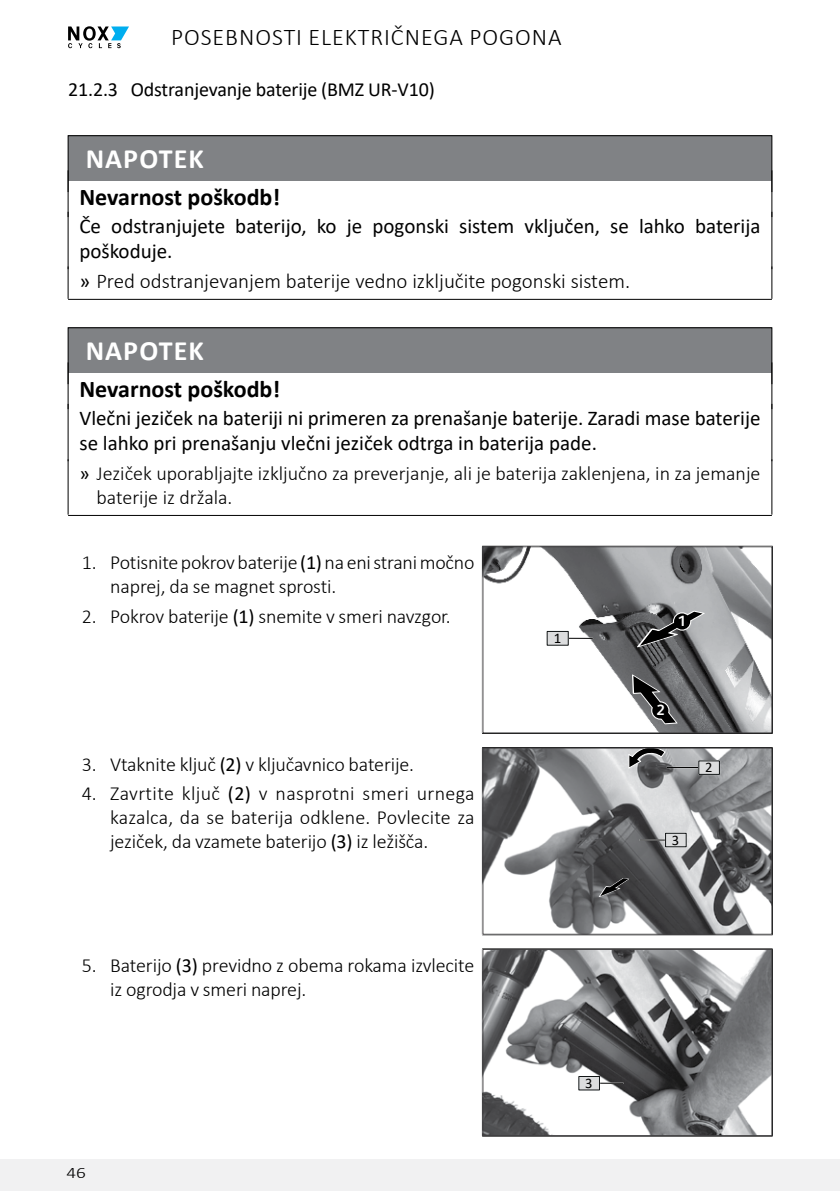
<style>
.page{position:relative;width:840px;height:1191px;background:#fff}
.page>*{position:absolute;margin:0;border:0;box-sizing:border-box;transform-origin:0 0}
.HINWEIS{font:700 28px "Calibri";letter-spacing:.04em;color:#fff}
.Art_Quelle_der_Gefahr{font:700 24px "Calibri";color:#000}
.t1{font:300 24px "Calibri";letter-spacing:.04em;color:#000}
.Folgen_der_Gefahr{font:21px/25px "Calibri";color:#000}
.t2{font:300 21px "Calibri";color:#000}
.t3{font:300 20px/24px "Calibri";letter-spacing:-.005em;color:#000}
.t4{font:20px "Calibri";letter-spacing:-.005em;color:#000}
.t5{font:300 16px "Calibri";color:#000;scale:1.2 1}
.t6{font:700 14.8px "FS Albert";color:#fff}
.t7{font:14.8px "Calibri";color:#000}
.t8{font:14.6px "Calibri";color:#000}
.s1{font-weight:400}
</style>
<div class="page">
<div style="left:0;top:1159px;width:839px;height:32px;background:#f1f1f2"></div>
<svg style="left:68px;top:26px;width:61px;height:22px"></svg>
<div style="left:68px;top:136px;width:703px;height:45px;background:#808285"></div>
<hr style="left:68px;top:170px;width:1px;height:47px;background:#000">
<hr style="left:771px;top:170px;width:1px;height:47px;background:#000">
<hr style="left:68px;top:212px;width:1px;height:57px;background:#000">
<hr style="left:771px;top:212px;width:1px;height:57px;background:#000">
<hr style="left:68px;top:266px;width:1px;height:33px;background:#000">
<hr style="left:771px;top:266px;width:1px;height:33px;background:#000">
<hr style="left:68px;top:299px;width:703px;height:1px;background:#000">
<div style="left:68px;top:328px;width:703px;height:45px;background:#808285"></div>
<hr style="left:68px;top:362px;width:1px;height:47px;background:#000">
<hr style="left:771px;top:362px;width:1px;height:47px;background:#000">
<hr style="left:68px;top:404px;width:1px;height:57px;background:#000">
<hr style="left:771px;top:404px;width:1px;height:57px;background:#000">
<hr style="left:68px;top:459px;width:1px;height:55px;background:#000">
<hr style="left:771px;top:459px;width:1px;height:55px;background:#000">
<hr style="left:68px;top:515px;width:703px;height:1px;background:#000">
<hr style="left:771px;top:546px;width:1px;height:187px;background:#000">
<hr style="left:482px;top:733px;width:290px;height:1px;background:#000">
<img style="left:484px;top:548px;width:285px;height:183px">
<hr style="left:561px;top:637px;width:31px;height:2px;background:#fff">
<hr style="left:561px;top:638px;width:31px;height:1px;background:#000">
<div style="left:547px;top:631px;width:21px;height:14px;background:#dcddde"></div>
<div style="left:546px;top:631px;width:22px;height:14px;border:1px solid #121617"></div>
<svg style="left:631px;top:674px;width:46px;height:50px"></svg>
<div style="left:652px;top:702px;width:16px;height:16px;background:#000;border-radius:50%"></div>
<svg style="left:636px;top:610px;width:68px;height:37px;background:#646566"></svg>
<div style="left:673px;top:613px;width:16px;height:16px;background:#000;border-radius:50%"></div>
<div style="left:482px;top:546px;width:289px;height:187px;border:1px solid #414042"></div>
<hr style="left:482px;top:747px;width:290px;height:1px;background:#000">
<hr style="left:771px;top:748px;width:1px;height:186px;background:#000">
<hr style="left:482px;top:934px;width:290px;height:1px;background:#000">
<img style="left:484px;top:750px;width:285px;height:182px">
<hr style="left:639px;top:839px;width:31px;height:1px;background:#000">
<div style="left:664px;top:832px;width:22px;height:15px;border:1px solid #fff"></div>
<div style="left:665px;top:833px;width:20px;height:13px;background:#dcddde"></div>
<div style="left:665px;top:833px;width:21px;height:14px;border:1px solid #121617"></div>
<hr style="left:666px;top:766px;width:43px;height:2px;background:#fff">
<hr style="left:666px;top:767px;width:43px;height:1px;background:#000">
<div style="left:698px;top:761px;width:21px;height:13px;background:#dcddde"></div>
<svg style="left:598px;top:878px;width:31px;height:19px"></svg>
<svg style="left:627px;top:750px;width:39px;height:20px"></svg>
<div style="left:482px;top:748px;width:289px;height:186px;border:1px solid #414042"></div>
<hr style="left:482px;top:948px;width:290px;height:1px;background:#000">
<hr style="left:771px;top:949px;width:1px;height:186px;background:#000">
<hr style="left:482px;top:1135px;width:290px;height:1px;background:#000">
<img style="left:484px;top:951px;width:285px;height:182px">
<hr style="left:592px;top:1082px;width:31px;height:2px;background:#fff">
<hr style="left:592px;top:1082px;width:31px;height:1px;background:#000">
<div style="left:578px;top:1076px;width:21px;height:14px;background:#dcddde"></div>
<div style="left:578px;top:1076px;width:21px;height:14px;border:1px solid #121617"></div>
<div style="left:482px;top:949px;width:289px;height:186px;border:1px solid #414042"></div>
<p class="t1" style="left:171px;top:23px;width:392px">POSEBNOSTI ELEKTRIČNEGA POGONA</p>
<p class="t4" style="left:68px;top:75px;width:368px">21.2.3 Odstranjevanje baterije (BMZ UR-V10)</p>
<p class="HINWEIS" style="left:86px;top:139px;width:120px">NAPOTEK</p>
<p class="Art_Quelle_der_Gefahr" style="left:79px;top:180px;width:202px">Nevarnost poškodb!</p>
<p class="Folgen_der_Gefahr" style="left:79px;top:213px;width:682px">Če odstranjujete baterijo, ko je pogonski sistem vključen, se lahko baterija poškoduje.</p>
<p class="t2" style="left:79px;top:268px;width:552px"><span class="s1">»</span> Pred odstranjevanjem baterije vedno izključite pogonski sistem.</p>
<p class="HINWEIS" style="left:86px;top:331px;width:120px">NAPOTEK</p>
<p class="Art_Quelle_der_Gefahr" style="left:79px;top:372px;width:202px">Nevarnost poškodb!</p>
<p class="Folgen_der_Gefahr" style="left:79px;top:405px;width:682px">Vlečni jeziček na bateriji ni primeren za prenašanje baterije. Zaradi mase baterije se lahko pri prenašanju vlečni jeziček odtrga in baterija pade.</p>
<p class="t3" style="left:96px;top:461px;width:665px;text-indent:-17px"><span class="s1">»</span> Jeziček uporabljajte izključno za preverjanje, ali je baterija zaklenjena, in za jemanje baterije iz držala.</p>
<p class="t3" style="left:110px;top:550px;width:365px;text-indent:-28px">1. Potisnite pokrov baterije <span class="s1">(1)</span> na eni strani močno naprej, da se magnet sprosti.</p>
<p class="t3" style="left:82px;top:604px;width:370px">2. Pokrov baterije <span class="s1">(1)</span> snemite v smeri navzgor.</p>
<p class="t3" style="left:82px;top:752px;width:334px">3. Vtaknite ključ <span class="s1">(2)</span> v ključavnico baterije.</p>
<p class="t3" style="left:110px;top:781px;width:365px;text-align:justify;text-indent:-28px">4. Zavrtite ključ <span class="s1">(2)</span> v nasprotni smeri urnega kazalca, da se baterija odklene. Povlecite za jeziček, da vzamete baterijo <span class="s1">(3)</span> iz ležišča.</p>
<p class="t3" style="left:110px;top:953px;width:365px;text-indent:-28px">5. Baterijo <span class="s1">(3)</span> previdno z obema rokama izvlecite iz ogrodja v smeri naprej.</p>
<p class="t5" style="left:66px;top:1162px;width:18px">46</p>
<p class="t7" style="left:553px;top:627px;width:9px">1</p>
<p class="t6" style="left:677px;top:611px;width:10px">1</p>
<p class="t6" style="left:656px;top:700px;width:10px">2</p>
<p class="t8" style="left:671px;top:829px;width:9px">3</p>
<p class="t8" style="left:704px;top:757px;width:9px">2</p>
<p class="t8" style="left:585px;top:1072px;width:9px">3</p>
</div>
